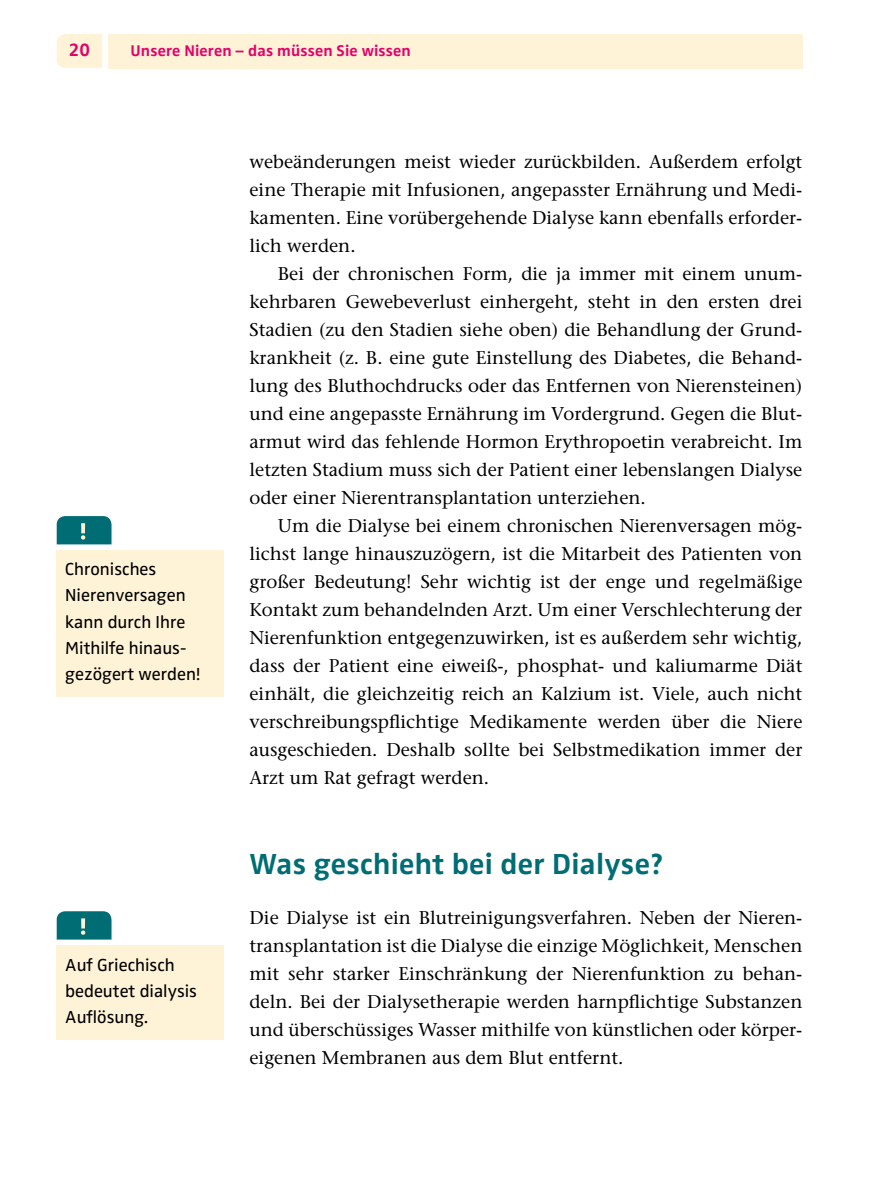
<style>
.page{position:relative;width:879px;height:1191px;background:#fff}
.page>*{position:absolute;margin:0;border:0;box-sizing:border-box;transform-origin:0 0}
.t1{font:700 30px "Zwo Pro";letter-spacing:.01em;color:#006d74}
.t2{font:18.4px/28px "Stone Serif";color:#000;text-align:justify}
.t3{font:700 18.4px "Zwo Pro";color:#e50069}
.t4{font:18px/26px "Zwo Pro";color:#000}
.t5{font:700 16px "Zwo Pro";letter-spacing:.01em;color:#e50069}
</style>
<div class="page">
<div style="left:57px;top:34px;width:45px;height:34px;background:#fff3d7"></div>
<div style="left:108px;top:34px;width:694px;height:34px;background:#fff3d7"></div>
<div style="left:57px;top:550px;width:167px;height:146px;background:#fff3d7"></div>
<svg style="left:57px;top:516px;width:54px;height:28px"></svg>
<div style="left:57px;top:945px;width:167px;height:94px;background:#fff3d7"></div>
<svg style="left:57px;top:911px;width:54px;height:28px"></svg>
<p class="t3" style="left:69px;top:39px;width:23px">20</p>
<p class="t5" style="left:130px;top:41px;width:282px">Unsere Nieren – das müssen Sie wissen</p>
<p class="t4" style="left:65px;top:557px;width:136px">Chronisches<br>Nierenversagen kann durch Ihre<br>Mithilfe hinaus&shy;gezögert werden!</p>
<p class="t4" style="left:65px;top:952px;width:133px">Auf Griechisch bedeutet dialysis<br>Auflösung.</p>
<p class="t2" style="left:249px;top:148px;width:554px">webeänderungen meist wieder zurückbilden. Außerdem erfolgt</p>
<p class="t2" style="left:249px;top:176px;width:554px">eine Therapie mit Infusionen, angepasster Ernährung und Medi-</p>
<p class="t2" style="left:249px;top:204px;width:554px">kamenten. Eine vorübergehende Dialyse kann ebenfalls erforder-</p>
<p class="t2" style="left:249px;top:232px;width:108px">lich werden.</p>
<p class="t2" style="left:278px;top:260px;width:526px">Bei der chronischen Form, die ja immer mit einem unum-</p>
<p class="t2" style="left:249px;top:288px;width:554px">kehrbaren Gewebeverlust einhergeht, steht in den ersten drei</p>
<p class="t2" style="left:249px;top:316px;width:554px">Stadien (zu den Stadien siehe oben) die Behandlung der Grund-</p>
<p class="t2" style="left:249px;top:344px;width:554px">krankheit (z. B. eine gute Einstellung des Diabetes, die Behand-</p>
<p class="t2" style="left:249px;top:372px;width:554px">lung des Bluthochdrucks oder das Entfernen von Nierensteinen)</p>
<p class="t2" style="left:249px;top:400px;width:554px">und eine angepasste Ernährung im Vordergrund. Gegen die Blut-</p>
<p class="t2" style="left:249px;top:428px;width:554px">armut wird das fehlende Hormon Erythropoetin verabreicht. Im</p>
<p class="t2" style="left:249px;top:456px;width:554px">letzten Stadium muss sich der Patient einer lebenslangen Dialyse</p>
<p class="t2" style="left:249px;top:484px;width:398px">oder einer Nierentransplantation unterziehen.</p>
<p class="t2" style="left:278px;top:512px;width:526px">Um die Dialyse bei einem chronischen Nierenversagen mög-</p>
<p class="t2" style="left:249px;top:540px;width:554px">lichst lange hinauszuzögern, ist die Mitarbeit des Patienten von</p>
<p class="t2" style="left:249px;top:568px;width:554px">großer Bedeutung! Sehr wichtig ist der enge und regelmäßige</p>
<p class="t2" style="left:249px;top:596px;width:554px">Kontakt zum behandelnden Arzt. Um einer Verschlechterung der</p>
<p class="t2" style="left:249px;top:624px;width:554px">Nierenfunktion entgegenzuwirken, ist es außerdem sehr wichtig,</p>
<p class="t2" style="left:249px;top:652px;width:554px">dass der Patient eine eiweiß-, phosphat- und kaliumarme Diät</p>
<p class="t2" style="left:249px;top:680px;width:554px">einhält, die gleichzeitig reich an Kalzium ist. Viele, auch nicht</p>
<p class="t2" style="left:249px;top:708px;width:554px">verschreibungspflichtige Medikamente werden über die Niere</p>
<p class="t2" style="left:249px;top:736px;width:554px">ausgeschieden. Deshalb sollte bei Selbstmedikation immer der</p>
<p class="t2" style="left:249px;top:764px;width:241px">Arzt um Rat gefragt werden.</p>
<p class="t1" style="left:249px;top:846px;width:415px">Was geschieht bei der Dialyse?</p>
<p class="t2" style="left:249px;top:904px;width:554px">Die Dialyse ist ein Blutreinigungsverfahren. Neben der Nieren&shy;transplantation ist die Dialyse die einzige Möglichkeit, Menschen mit sehr starker Einschränkung der Nierenfunktion zu behan&shy;deln. Bei der Dialysetherapie werden harnpflichtige Substanzen und überschüssiges Wasser mithilfe von künstlichen oder körper&shy;eigenen Membranen aus dem Blut entfernt.</p>
</div>
